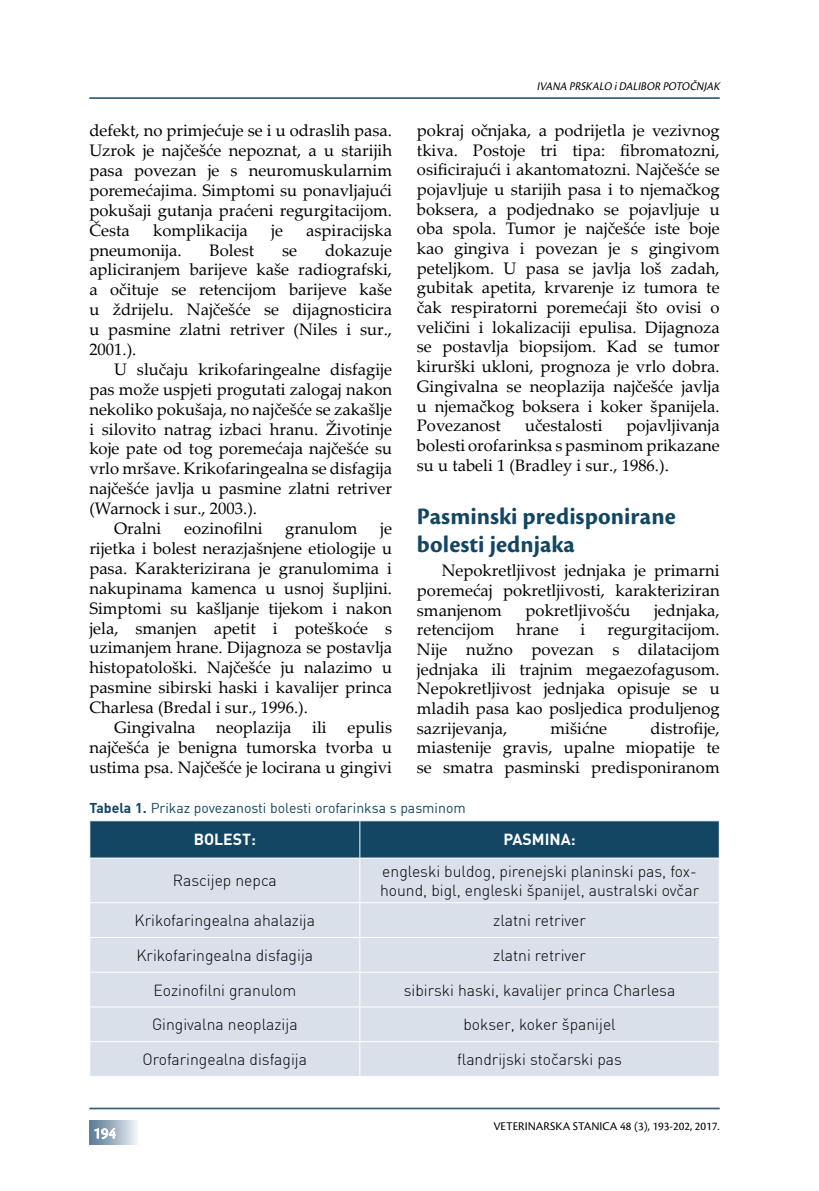
<style>
.page{position:relative;width:819px;height:1191px;background:#fff}
.page>*{position:absolute;margin:0;border:0;box-sizing:border-box;transform-origin:0 0}
.t1{font:700 24.5px/28px "Cronos Pro";letter-spacing:.005em;color:#124662}
.t2{font:16.62px/19.6px "Palatino Linotype";color:#000;text-align:justify}
.t3{font:15.75px/18.9px "DIN Lt";color:#000}
.t4{font:700 15.75px "DIN";color:#fff}
.t5{font:15.75px "Cronos Pro";color:#fff}
.t6{font:14px "DIN";color:#124662}
.t7{font:12.25px "Cronos Pro";color:#000}
.t8{font:italic 12.25px "Cronos Pro";color:#000;scale:.9 1}
.s1{font-weight:700}
</style>
<div class="page">
<hr style="left:89px;top:1107px;width:630px;height:2px;background:#3a617d">
<hr style="left:89px;top:97px;width:630px;height:2px;background:#3a617d">
<div style="left:89px;top:1120px;width:50px;height:25px;background:linear-gradient(to right,#547592,#f0f3f6)"></div>
<svg style="left:94px;top:1127px;width:22px;height:12px"></svg>
<div style="left:90px;top:821px;width:628px;height:36px;background:#124662"></div>
<div style="left:90px;top:858px;width:628px;height:218px;background:#dae0e9"></div>
<hr style="left:359px;top:821px;width:1px;height:36px;background:#fff">
<hr style="left:359px;top:858px;width:1px;height:44px;background:#fff">
<hr style="left:89px;top:902px;width:271px;height:1px;background:#fff">
<hr style="left:360px;top:902px;width:359px;height:1px;background:#fff">
<hr style="left:359px;top:903px;width:1px;height:34px;background:#fff">
<hr style="left:89px;top:937px;width:271px;height:1px;background:#fff">
<hr style="left:360px;top:937px;width:359px;height:1px;background:#fff">
<hr style="left:359px;top:938px;width:1px;height:33px;background:#fff">
<hr style="left:89px;top:971px;width:271px;height:1px;background:#fff">
<hr style="left:360px;top:971px;width:359px;height:1px;background:#fff">
<hr style="left:359px;top:972px;width:1px;height:34px;background:#fff">
<hr style="left:89px;top:1006px;width:271px;height:1px;background:#fff">
<hr style="left:360px;top:1006px;width:359px;height:1px;background:#fff">
<hr style="left:359px;top:1007px;width:1px;height:34px;background:#fff">
<hr style="left:89px;top:1041px;width:271px;height:1px;background:#fff">
<hr style="left:360px;top:1041px;width:359px;height:1px;background:#fff">
<hr style="left:359px;top:1042px;width:1px;height:34px;background:#fff">
<p class="t8" style="left:536px;top:79px;width:207px">IVANA PRSKALO IDALIBOR POTOČNJAK</p>
<p class="t2" style="left:417px;top:120px;width:304px">pokraj očnjaka, a podrijetla je vezivnog tkiva. Postoje tri tipa: fibromatozni, osificirajući i akantomatozni. Najčešće se pojavljuje u starijih pasa i to njemačkog boksera, a podjednako se pojavljuje u oba spola. Tumor je najčešće iste boje kao gingiva i povezan je s gingivom peteljkom. U pasa se javlja loš zadah, gubitak apetita, krvarenje iz tumora te čak respiratorni poremećaji što ovisi o veličini i lokalizaciji epulisa. Dijagnoza se postavlja biopsijom. Kad se tumor kirurški ukloni, prognoza je vrlo dobra.<br>Gingivalna se neoplazija najčešće javlja u njemačkog boksera i koker španijela.<br>Povezanost</p>
<p class="t2" style="left:89px;top:120px;width:304px">defekt, no primjećuje se i u odraslih pasa.<br>Uzrok je najčešće nepoznat, a u starijih pasa povezan je s neuromuskularnim poremećajima. Simptomi su ponavljajući pokušaji gutanja praćeni regurgitacijom.<br>Česta</p>
<p class="t2" style="left:153px;top:220px;width:96px">komplikacija</p>
<p class="t2" style="left:271px;top:220px;width:13px">je</p>
<p class="t2" style="left:306px;top:220px;width:87px">aspiracijska</p>
<p class="t2" style="left:89px;top:239px;width:94px">pneumonija.</p>
<p class="t2" style="left:210px;top:239px;width:46px">Bolest</p>
<p class="t2" style="left:282px;top:239px;width:17px">se</p>
<p class="t2" style="left:89px;top:239px;width:304px;text-indent:236px">dokazuje apliciranjem barijeve kaše radiografski, a očituje se retencijom barijeve kaše u ždrijelu. Najčešće se dijagnosticira u pasmine zlatni retriver (Niles i sur., 2001.).</p>
<p class="t2" style="left:114px;top:359px;width:279px">U slučaju krikofaringealne disfagije</p>
<p class="t2" style="left:89px;top:379px;width:304px">pas može uspjeti progutati zalogaj nakon</p>
<p class="t2" style="left:89px;top:398px;width:304px">nekoliko pokušaja, no najčešće se zakašlje</p>
<p class="t2" style="left:89px;top:418px;width:304px">i silovito natrag izbaci hranu. Životinje</p>
<p class="t2" style="left:89px;top:438px;width:304px">koje pate od tog poremećaja najčešće su</p>
<p class="t2" style="left:89px;top:458px;width:304px">vrlo mršave. Krikofaringealna se disfagija</p>
<p class="t2" style="left:89px;top:478px;width:304px">najčešće javlja u pasmine zlatni retriver</p>
<p class="t2" style="left:89px;top:498px;width:169px">(Warnock i sur., 2003.).</p>
<p class="t2" style="left:114px;top:518px;width:49px">Oralni</p>
<p class="t2" style="left:184px;top:518px;width:80px">eozinofilni</p>
<p class="t2" style="left:285px;top:518px;width:74px">granulom</p>
<p class="t2" style="left:525px;top:415px;width:79px">učestalosti</p>
<p class="t2" style="left:417px;top:415px;width:304px;text-indent:210px">pojavljivanja bolesti orofarinksa s pasminom prikazane su u tabeli 1 (Bradley i sur., 1986.).</p>
<h1 class="t1" style="left:417px;top:502px;width:260px">Pasminski predisponirane bolesti jednjaka</h1>
<p class="t2" style="left:417px;top:560px;width:304px;text-indent:25px">Nepokretljivost jednjaka je primarni poremećaj pokretljivosti, karakteriziran smanjenom</p>
<p class="t2" style="left:89px;top:518px;width:304px;text-indent:291px">je rijetka i bolest nerazjašnjene etiologije u pasa. Karakterizirana je granulomima i nakupinama kamenca u usnoj šupljini.<br>Simptomi su kašljanje tijekom i nakon jela, smanjen apetit i poteškoće s uzimanjem hrane. Dijagnoza se postavlja histopatološki. Najčešće ju nalazimo u pasmine sibirski haski i kavalijer princa Charlesa (Bredal i sur., 1996.).</p>
<p class="t2" style="left:89px;top:716px;width:304px;text-indent:25px">Gingivalna neoplazija ili epulis najčešća je benigna tumorska tvorba u ustima psa. Najčešće je locirana u gingivi</p>
<p class="t2" style="left:525px;top:599px;width:106px">pokretljivošću</p>
<p class="t2" style="left:654px;top:599px;width:67px">jednjaka,</p>
<p class="t2" style="left:417px;top:619px;width:79px">retencijom</p>
<p class="t2" style="left:516px;top:619px;width:44px">hrane</p>
<p class="t2" style="left:580px;top:619px;width:6px">i</p>
<p class="t2" style="left:417px;top:619px;width:304px;text-indent:190px">regurgitacijom.<br>Nije nužno povezan s dilatacijom jednjaka ili trajnim megaezofagusom.<br>Nepokretljivost jednjaka opisuje se u mladih pasa kao posljedica produljenog sazrijevanja,</p>
<p class="t2" style="left:550px;top:717px;width:58px">mišićne</p>
<p class="t2" style="left:417px;top:717px;width:304px;text-indent:233px">distrofije, miastenije gravis, upalne miopatije te se smatra pasminski predisponiranom</p>
<p class="t6" style="left:89px;top:799px;width:378px"><span class="s1">Tabela 1.</span> Prikaz povezanosti bolesti orofarinksa s pasminom</p>
<p class="t4" style="left:194px;top:829px;width:64px">BOLEST:</p>
<p class="t4" style="left:503px;top:829px;width:74px">PASMINA:</p>
<p class="t3" style="left:173px;top:870px;width:106px">Rascijep nepca</p>
<p class="t3" style="left:380px;top:861px;width:320px">engleski buldog, pirenejski planinski pas, fox&shy;hound, bigl, engleski španijel, australski ovčar</p>
<p class="t3" style="left:135px;top:910px;width:182px">Krikofaringealna ahalazija</p>
<p class="t3" style="left:493px;top:910px;width:94px">zlatni retriver</p>
<p class="t3" style="left:136px;top:945px;width:178px">Krikofaringealna disfagija</p>
<p class="t3" style="left:493px;top:945px;width:94px">zlatni retriver</p>
<p class="t3" style="left:153px;top:980px;width:144px">Eozinofilni granulom</p>
<p class="t3" style="left:404px;top:980px;width:273px">sibirski haski, kavalijer princa Charlesa</p>
<p class="t3" style="left:152px;top:1014px;width:147px">Gingivalna neoplazija</p>
<p class="t3" style="left:463px;top:1014px;width:154px">bokser, koker španijel</p>
<p class="t3" style="left:143px;top:1049px;width:166px">Orofaringealna disfagija</p>
<p class="t3" style="left:457px;top:1049px;width:166px">flandrijski stočarski pas</p>
<p class="t5" style="left:93px;top:1124px;width:24px">194</p>
<p class="t7" style="left:493px;top:1119px;width:43px">VETERINARSKA</p>
<p class="t7" style="left:573px;top:1119px;width:8px">STAN</p>
<p class="t7" style="left:599px;top:1119px;width:122px">ICA 48 (3), 193-202, 2017.</p>
</div>
